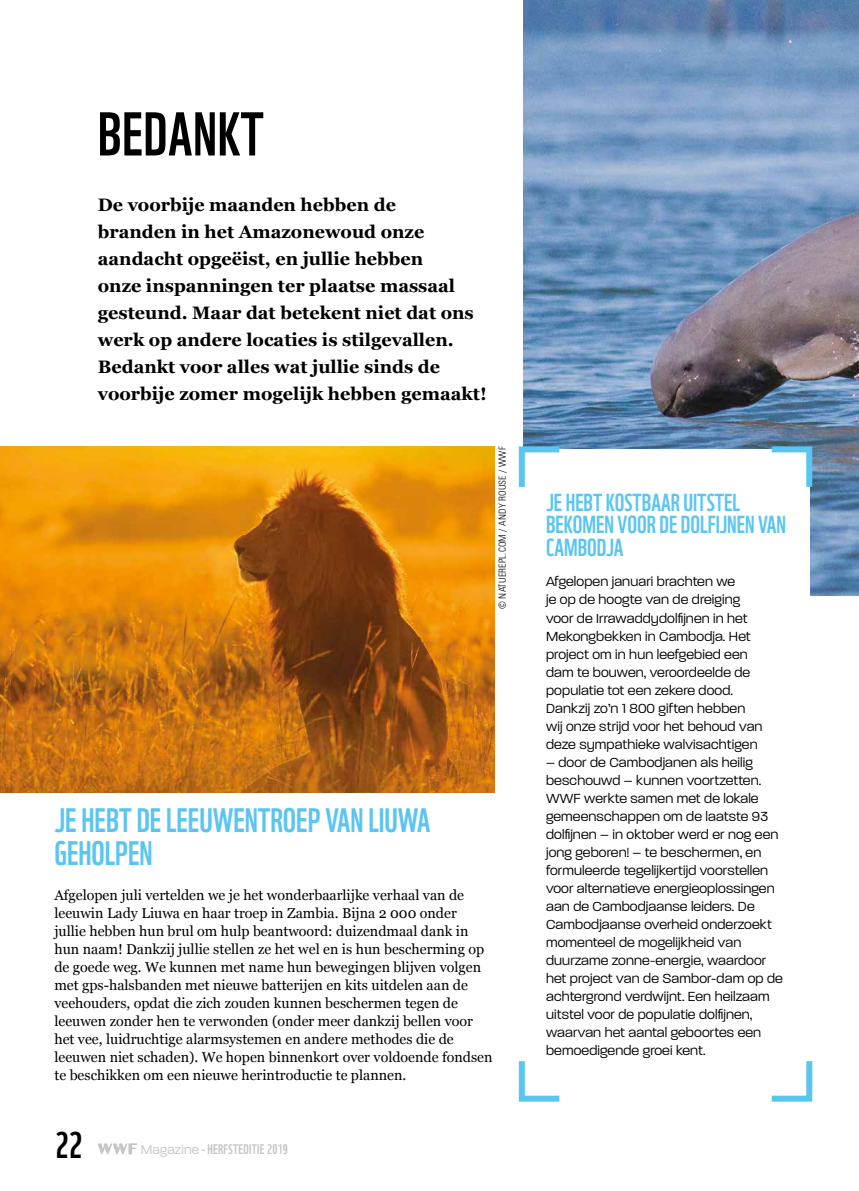
<style>
.page{position:relative;width:859px;height:1191px;background:#fff}
.page>*{position:absolute;margin:0;border:0;box-sizing:border-box;transform-origin:0 0}
.Rubrique1{font:60px "WWF";letter-spacing:.01em;color:#000}
.t1{font:36px "WWF";color:#000}
.T2{font:33px/33px "WWF";color:#5bc5f2}
.Titre_encadré_ALT{font:24px/22.5px "WWF";color:#5bc5f2}
.Chapeau{font:700 18px/27px "Georgia";color:#000}
.Encadré_ALT{font:300 14.25px/18px "Paralucent";letter-spacing:.01em;color:#000}
.BT{font:14.25px/18px "Georgia";color:#000}
.t2{font:13.5px "WWF";letter-spacing:.02em;color:#c7c4c3}
.Credit{font:300 condensed 9.75px "Univers LT Std";letter-spacing:.02em;color:#000}
.s1{font-family:"Paralucent";font-weight:300}
</style>
<div class="page">
<img style="left:0;top:446px;width:494px;height:346px">
<img style="left:523px;top:0;width:336px;height:595px">
<svg style="left:518px;top:443px;width:297px;height:659px"></svg>
<svg style="left:98px;top:1143px;width:39px;height:11px"></svg>
<p class="Rubrique1" style="left:98px;top:87px;width:167px">BEDANKT</p>
<p class="Chapeau" style="left:98px;top:190px;width:390px">De voorbije maanden hebben de<br>branden in het Amazonewoud onze aandacht opgeëist, en jullie hebben<br>onze inspanningen ter plaatse massaal gesteund. Maar dat betekent niet dat ons werk op andere locaties is stilgevallen.<br>Bedankt voor alles wat jullie sinds de voorbije zomer mogelijk hebben gemaakt!</p>
<p class="Credit" style="left:496px;top:609px;width:164px;rotate:-90deg">© NATUEREPL.COM / ANDY ROUSE / WWF</p>
<p class="T2" style="left:54px;top:800px;width:378px">JE HEBT DE LEEUWENTROEP VAN LIUWA<br>GEHOLPEN</p>
<p class="BT" style="left:54px;top:885px;width:440px">Afgelopen juli vertelden we je het wonderbaarlijke verhaal van de leeuwin Lady Liuwa en haar troep in Zambia. Bijna 2 000 onder<br>jullie hebben hun brul om hulp beantwoord: duizendmaal dank in hun naam! Dankzij jullie stellen ze het wel en is hun bescherming op de goede weg. We kunnen met name hun bewegingen blijven volgen met gps-halsbanden met nieuwe batterijen en kits uitdelen aan de veehouders, opdat die zich zouden kunnen beschermen tegen de leeuwen zonder hen te verwonden (onder meer dankzij bellen voor het vee, luidruchtige alarmsystemen en andere methodes die de leeuwen niet schaden). We hopen binnenkort over voldoende fondsen te beschikken om een nieuwe herintroductie te plannen.</p>
<h2 class="t1" style="left:55px;top:1117px;width:28px">22</h2>
<p class="t2" style="left:141px;top:1139px;width:149px"><span class="s1">Magazine</span> - HERFSTEDITIE 2019</p>
<p class="Titre_encadré_ALT" style="left:546px;top:488px;width:241px">JE HEBT KOSTBAAR UITSTEL<br>BEKOMEN VOOR DE DOLFIJNEN VAN<br>CAMBODJA</p>
<p class="Encadré_ALT" style="left:546px;top:573px;width:218px">Afgelopen januari brachten we<br>je op de hoogte van de dreiging voor de Irrawaddydolfijnen in het<br>Mekongbekken in Cambodja. Het project om in hun leefgebied een dam te bouwen, veroordeelde de populatie tot een zekere dood.<br>Dankzij zo’n 1 800 giften hebben wij onze strijd voor het behoud van deze sympathieke walvisachtigen</p>
<p class="Encadré_ALT" style="left:546px;top:753px;width:238px">– door de Cambodjanen als heilig beschouwd – kunnen voortzetten.<br>WWF werkte samen met de lokale gemeenschappen om de laatste 93 dolfijnen – in oktober werd er nog een jong geboren! – te beschermen, en formuleerde tegelijkertijd voorstellen voor alternatieve energieoplossingen aan de Cambodjaanse leiders. De Cambodjaanse overheid onderzoekt momenteel de mogelijkheid van duurzame zonne-energie, waardoor het project van de Sambor-dam op de achtergrond verdwijnt. Een heilzaam uitstel voor de populatie dolfijnen, waarvan het aantal geboortes een bemoedigende groei kent.</p>
</div>
